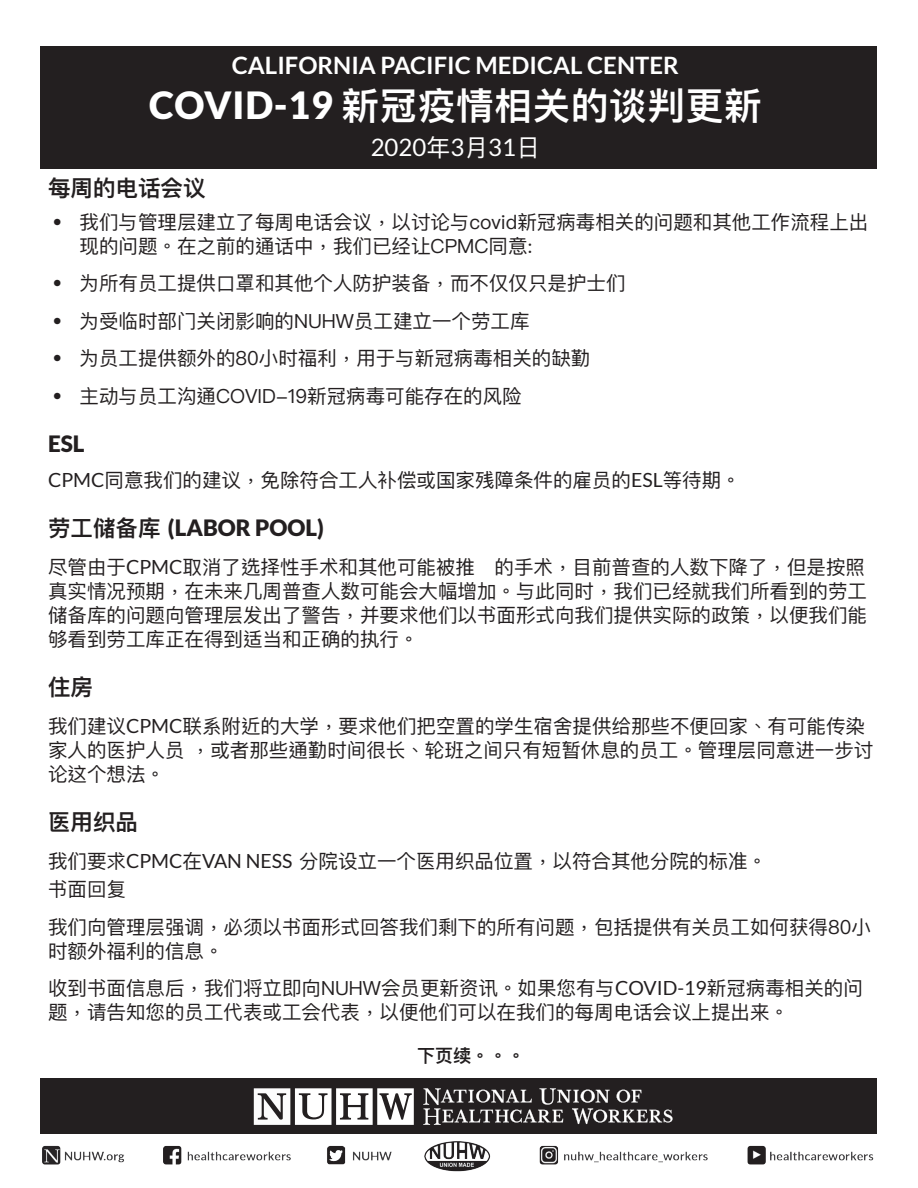
<style>
.page{position:relative;width:918px;height:1188px;background:#fff}
.page>*{position:absolute;margin:0;border:0;box-sizing:border-box;transform-origin:0 0}
.t1{font:600 37.5px "Ping Fang HK";letter-spacing:.02em;color:#fff}
.t2{font:700 24px "Lato";color:#fff}
.t3{font:24px "Lato";color:#fff}
.t4{font:900 22.5px "Lato";color:#231f20}
.t5{font:600 22.5px "Ping Fang HK";color:#231f20}
.t6{font:19.5px/24px "Ping Fang HK";color:#231f20}
.t7{font:600 18px "Ping Fang HK";color:#231f20}
.s1{font-family:"Lato";font-weight:900}
.s2{font-family:"Ping Fang HK"}
.s3{font-family:"Lato"}
.s4{font-family:"Ping Fang HK";font-weight:600}
</style>
<div class="page">
<div style="left:40px;top:46px;width:838px;height:123px;background:#231f20"></div>
<div style="left:40px;top:1078px;width:838px;height:56px;background:#231f20"></div>
<svg style="left:423px;top:1088px;width:250px;height:37px"></svg>
<svg style="left:254px;top:1088px;width:160px;height:37px"></svg>
<img style="left:42px;top:1141px;width:832px;height:31px">
<p class="t2" style="left:232px;top:51px;width:449px">CALIFORNIA PACIFIC MEDICAL CENTER</p>
<p class="t1" style="left:149px;top:82px;width:614px"><span class="s1">COVID-19</span> 新冠疫情相关的谈判更新</p>
<p class="t3" style="left:371px;top:134px;width:171px">2020<span class="s2">年</span>3<span class="s2">月</span>31<span class="s2">日</span></p>
<p class="t5" style="left:48px;top:174px;width:159px">每周的电话会议</p>
<p class="t6" style="left:80px;top:210px;width:790px;text-indent:-27px">• 我们与管理层建立了每周电话会议，以讨论与covid新冠病毒相关的问题和其他工作流程上出现的问题。在之前的通话中，我们已经让CPMC同意:</p>
<p class="t6" style="left:52px;top:271px;width:574px">• 为所有员工提供口罩和其他个人防护装备，而不仅仅只是护士们</p>
<p class="t6" style="left:52px;top:309px;width:479px">• 为受临时部门关闭影响的NUHW员工建立一个劳工库</p>
<p class="t6" style="left:52px;top:346px;width:539px">• 为员工提供额外的80小时福利，用于与新冠病毒相关的缺勤</p>
<p class="t6" style="left:52px;top:384px;width:471px">• 主动与员工沟通COVID-19新冠病毒可能存在的风险</p>
<p class="t4" style="left:48px;top:431px;width:38px">ESL</p>
<p class="t6" style="left:48px;top:468px;width:694px"><span class="s3">CPMC</span>同意我们的建议，免除符合工人补偿或国家残障条件的雇员的<span class="s3">ESL</span>等待期。</p>
<p class="t4" style="left:48px;top:515px;width:277px"><span class="s4">劳工储备库</span> (LABOR POOL)</p>
<p class="t6" style="left:48px;top:555px;width:820px;text-align:justify">尽管由于<span class="s3">CPMC</span>取消了选择性手术和其他可能被推迟的手术，目前普查的人数下降了，但是按照真实情况预期，在未来几周普查人数可能会大幅增加。与此同时，我们已经就我们所看到的劳工储备库的问题向管理层发出了警告，并要求他们以书面形式向我们提供实际的政策，以便我们能够看到劳工库正在得到适当和正确的执行。</p>
<p class="t5" style="left:48px;top:673px;width:46px">住房</p>
<p class="t6" style="left:48px;top:714px;width:827px">我们建议<span class="s3">CPMC</span>联系附近的大学，要求他们把空置的学生宿舍提供给那些不便回家、有可能传染家人的医护人员，或者那些通勤时间很长、轮班之间只有短暂休息的员工。管理层同意进一步讨论这个想法。</p>
<p class="t5" style="left:48px;top:808px;width:91px">医用织品</p>
<p class="t6" style="left:48px;top:849px;width:721px">我们要求<span class="s3">CPMC</span>在<span class="s3">VAN NESS</span> 分院设立一个医用织品位置，以符合其他分院的标准。</p>
<p class="t6" style="left:48px;top:877px;width:79px">书面回复</p>
<p class="t6" style="left:48px;top:915px;width:824px">我们向管理层强调，必须以书面形式回答我们剩下的所有问题，包括提供有关员工如何获得80小时额外福利的信息。</p>
<p class="t6" style="left:48px;top:976px;width:816px">收到书面信息后，我们将立即向NUHW会员更新资讯。如果您有与<span class="s3">COVID-19</span>新冠病毒相关的问题，请告知您的员工代表或工会代表，以便他们可以在我们的每周电话会议上提出来。</p>
<p class="t7" style="left:417px;top:1045px;width:109px">下页续。。。</p>
</div>
